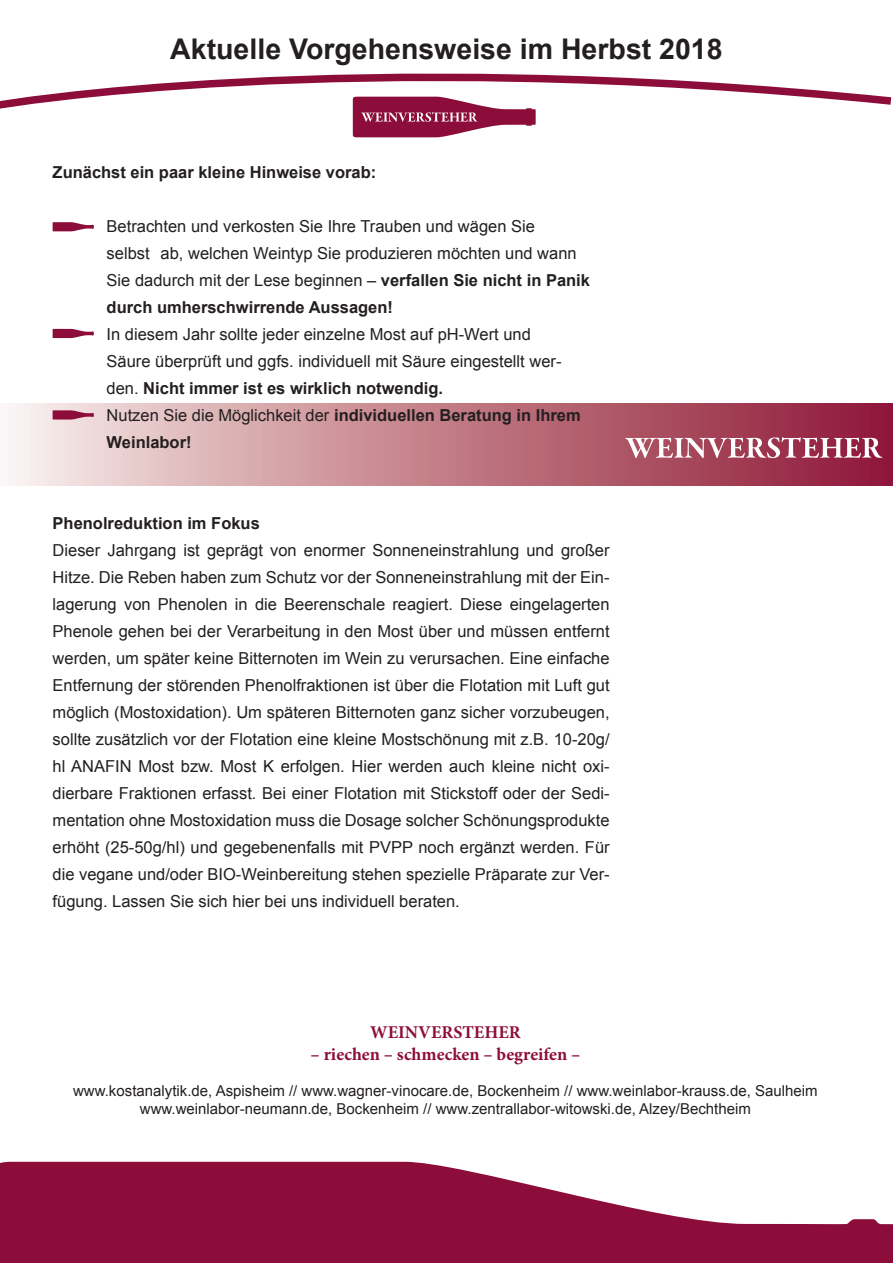
<style>
.page{position:relative;width:893px;height:1263px;background:#fff}
.page>*{position:absolute;margin:0;border:0;box-sizing:border-box;transform-origin:0 0}
.t1{font:700 28.5px "Arial";color:#231f20}
.t2{font:700 18px "Minion Pro";color:#8d0d3a}
.t3{font:16.5px/27px "Arial";color:#231f20}
.t4{font:700 16.5px "Arial";color:#231f20}
.t5{font:15px/18px "Arial";color:#231f20;text-align:center}
.s1{font-weight:700}
</style>
<div class="page">
<svg style="left:11px;top:403px;width:882px;height:82px"></svg>
<svg style="left:353px;top:113px;width:183px;height:24px"></svg>
<svg style="left:0;top:73px;width:892px;height:40px"></svg>
<svg style="left:0;top:1162px;width:893px;height:101px;fill:#8d0d3a"></svg>
<svg style="left:625px;top:437px;width:257px;height:21px"></svg>
<svg style="left:53px;top:222px;width:41px;height:9px"></svg>
<svg style="left:53px;top:329px;width:41px;height:9px"></svg>
<svg style="left:53px;top:410px;width:41px;height:9px"></svg>
<h1 class="t1" style="left:170px;top:30px;width:554px">Aktuelle Vorgehensweise im Herbst 2018</h1>
<p class="t4" style="left:53px;top:161px;width:325px">Zunächst ein paar kleine Hinweise vorab:</p>
<p class="t3" style="left:107px;top:213px;width:485px">Betrachten und verkosten Sie Ihre Trauben und wägen Sie<br>selbst ab, welchen Weintyp Sie produzieren möchten und wann Sie dadurch mit der Lese beginnen – <span class="s1">verfallen Sie nicht in Panik durch umherschwirrende Aussagen!</span></p>
<p class="t3" style="left:107px;top:321px;width:476px">In diesem Jahr sollte jeder einzelne Most auf pH-Wert und<br>Säure überprüft und ggfs. individuell mit Säure eingestellt wer&shy;den. <span class="s1">Nicht immer ist es wirklich notwendig.<br></span>Nutzen Sie die Möglichkeit der <span class="s1">individuellen Beratung in Ihrem Weinlabor!</span></p>
<p class="t4" style="left:53px;top:512px;width:209px">Phenolreduktion im Fokus</p>
<p class="t3" style="left:53px;top:537px;width:559px;text-align:justify">Dieser Jahrgang ist geprägt von enormer Sonneneinstrahlung und großer Hitze. Die Reben haben zum Schutz vor der Sonneneinstrahlung mit der Ein&shy;lagerung von Phenolen in die Beerenschale reagiert. Diese eingelagerten Phenole gehen bei der Verarbeitung in den Most über und müssen entfernt werden, um später keine Bitternoten im Wein zu verursachen. Eine einfache Entfernung der störenden Phenolfraktionen ist über die Flotation mit Luft gut möglich (Mostoxidation). Um späteren Bitternoten ganz sicher vorzubeugen, sollte zusätzlich vor der Flotation eine kleine Mostschönung mit z.B. 10-20g/ hl ANAFIN Most bzw. Most K erfolgen. Hier werden auch kleine nicht oxi&shy;dierbare Fraktionen erfasst. Bei einer Flotation mit Stickstoff oder der Sedi&shy;mentation ohne Mostoxidation muss die Dosage solcher Schönungsprodukte erhöht (25-50g/hl) und gegebenenfalls mit PVPP noch ergänzt werden. Für die vegane und/oder BIO-Weinbereitung stehen spezielle Präparate zur Ver&shy;fügung. Lassen Sie sich hier bei uns individuell beraten.</p>
<p class="t2" style="left:370px;top:1019px;width:152px">WEINVERSTEHER</p>
<p class="t2" style="left:311px;top:1041px;width:271px">– riechen – schmecken – begreifen –</p>
<p class="t5" style="left:73px;top:1081px;width:746px">www.kostanalytik.de, Aspisheim // www.wagner-vinocare.de, Bockenheim // www.weinlabor-krauss.de, Saulheim www.weinlabor-neumann.de, Bockenheim // www.zentrallabor-witowski.de, Alzey/Bechtheim</p>
</div>
